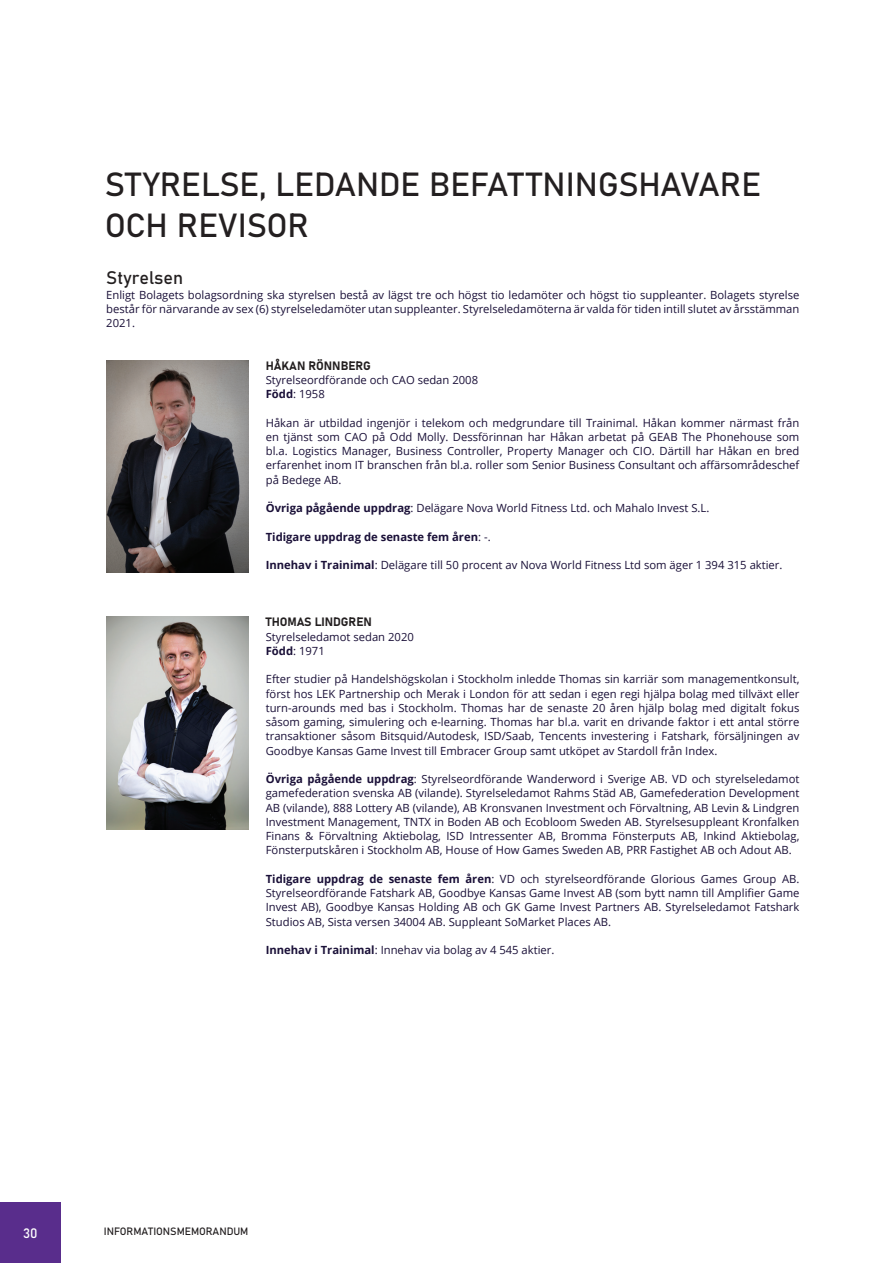
<style>
.page{position:relative;width:893px;height:1263px;background:#fff}
.page>*{position:absolute;margin:0;border:0;box-sizing:border-box;transform-origin:0 0}
.t1{font:33px/40.5px "Bahnschrift";color:#231f20}
.t2{font:18px "Bahnschrift";color:#231f20}
.t3{font:13.5px "Bahnschrift";color:#fff}
.t4{font:12px "Bahnschrift";color:#231f20}
.t5{font:11.25px/14.2px "Open Sans";color:#1a1038;text-align:justify}
.t6{font:700 11.25px "Open Sans";color:#1a1038}
.t7{font:10.5px "Bahnschrift";color:#231f20}
.s1{font-weight:700}
.s2{font-weight:400}
</style>
<div class="page">
<div style="left:0;top:1202px;width:61px;height:61px;background:#592d8c"></div>
<img style="left:106px;top:360px;width:142px;height:213px">
<img style="left:106px;top:617px;width:142px;height:212px">
<h1 class="t1" style="left:105px;top:162px;width:658px">STYRELSE, LEDANDE BEFATTNINGSHAVARE<br>OCH REVISOR</h1>
<h2 class="t2" style="left:106px;top:264px;width:78px">Styrelsen</h2>
<p class="t5" style="left:106px;top:287px;width:695px">Enligt Bolagets bolagsordning ska styrelsen bestå av lägst tre och högst tio ledamöter och högst tio suppleanter. Bolagets styrelse består för närvarande av sex (6) styrelseledamöter utan suppleanter. Styrelseledamöterna är valda för tiden intill slutet av årsstämman 2021.</p>
<p class="t4" style="left:266px;top:356px;width:107px">HÅKAN RÖNNBERG</p>
<p class="t5" style="left:266px;top:372px;width:214px">Styrelseordförande och CAO sedan 2008<br><span class="s1">Född</span>: 1958</p>
<p class="t5" style="left:266px;top:415px;width:535px">Håkan är utbildad ingenjör i telekom och medgrundare till Trainimal. Håkan kommer närmast från en tjänst som CAO på Odd Molly. Dessförinnan har Håkan arbetat på GEAB The Phonehouse som bl.a. Logistics Manager, Business Controller, Property Manager och CIO. Därtill har Håkan en bred erfarenhet inom IT branschen från bl.a. roller som Senior Business Consultant och affärsområdeschef på Bedege AB.</p>
<p class="t5" style="left:266px;top:501px;width:445px"><span class="s1">Övriga pågående uppdrag</span>: Delägare Nova World Fitness Ltd. och Mahalo Invest S.L.</p>
<p class="t6" style="left:266px;top:529px;width:226px">Tidigare uppdrag de senaste fem åren<span class="s2">: -.</span></p>
<p class="t5" style="left:266px;top:558px;width:518px"><span class="s1">Innehav i Trainimal</span>: Delägare till 50 procent av Nova World Fitness Ltd som äger 1 394 315 aktier.</p>
<p class="t4" style="left:266px;top:613px;width:108px">THOMAS LINDGREN</p>
<p class="t5" style="left:266px;top:629px;width:150px">Styrelseledamot sedan 2020<br><span class="s1">Född</span>: 1971</p>
<p class="t5" style="left:266px;top:672px;width:535px">Efter studier på Handelshögskolan i Stockholm inledde Thomas sin karriär som managementkonsult, först hos LEK Partnership och Merak i London för att sedan i egen regi hjälpa bolag med tillväxt eller turn-arounds med bas i Stockholm. Thomas har de senaste 20 åren hjälp bolag med digitalt fokus såsom gaming, simulering och e-learning. Thomas har bl.a. varit en drivande faktor i ett antal större transaktioner såsom Bitsquid/Autodesk, ISD/Saab, Tencents investering i Fatshark, försäljningen av Goodbye Kansas Game Invest till Embracer Group samt utköpet av Stardoll från Index.</p>
<p class="t5" style="left:266px;top:771px;width:535px"><span class="s1">Övriga pågående uppdrag</span>: Styrelseordförande Wanderword i Sverige AB. VD och styrelseledamot gamefederation svenska AB (vilande). Styrelseledamot Rahms Städ AB, Gamefederation Development AB (vilande), 888 Lottery AB (vilande), AB Kronsvanen Investment och Förvaltning, AB Levin &amp; Lindgren Investment Management, TNTX in Boden AB och Ecobloom Sweden AB. Styrelsesuppleant Kronfalken Finans &amp; Förvaltning Aktiebolag, ISD Intressenter AB, Bromma Fönsterputs AB, Inkind Aktiebolag, Fönsterputskåren i Stockholm AB, House of How Games Sweden AB, PRR Fastighet AB och Adout AB.</p>
<p class="t5" style="left:266px;top:871px;width:535px"><span class="s1">Tidigare uppdrag de senaste fem åren</span>: VD och styrelseordförande Glorious Games Group AB.<br>Styrelseordförande Fatshark AB, Goodbye Kansas Game Invest AB (som bytt namn till Amplifier Game Invest AB), Goodbye Kansas Holding AB och GK Game Invest Partners AB. Styrelseledamot Fatshark Studios AB, Sista versen 34004 AB. Suppleant SoMarket Places AB.</p>
<p class="t5" style="left:266px;top:942px;width:290px"><span class="s1">Innehav i Trainimal</span>: Innehav via bolag av 4 545 aktier.</p>
<p class="t3" style="left:23px;top:1222px;width:16px">30</p>
<p class="t7" style="left:104px;top:1223px;width:146px">INFORMATIONSMEMORANDUM</p>
</div>
